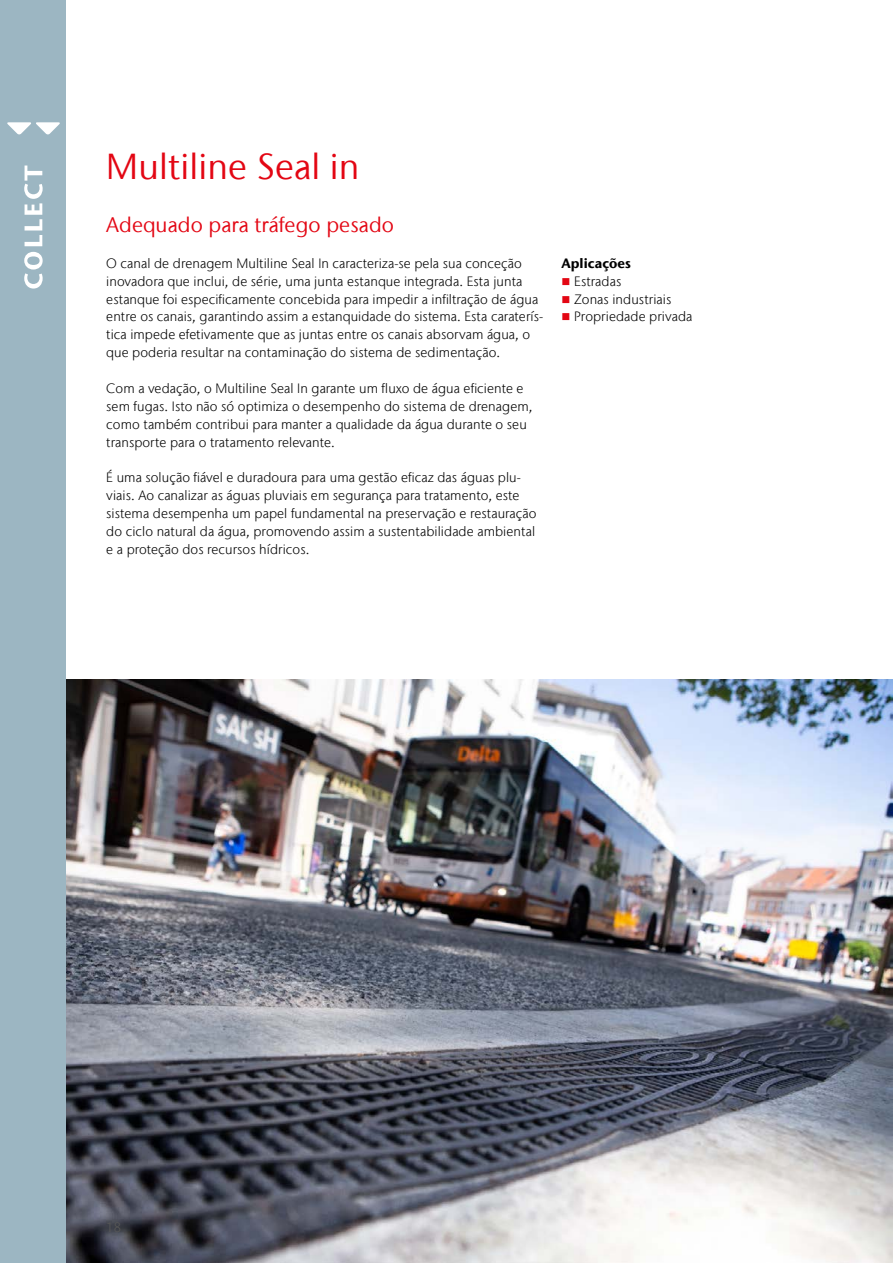
<style>
.page{position:relative;width:893px;height:1263px;background:#fff}
.page>*{position:absolute;margin:0;border:0;box-sizing:border-box;transform-origin:0 0}
.t1{font:36px "Stone Sans IIITC Com";letter-spacing:.005em;color:#e30613}
.t2{font:21px "Stone Sans IIITC Com";letter-spacing:.005em;color:#e30613}
.t3{font:300 13.5px/17.9px "Stone Sans IIITC Com";letter-spacing:.005em;color:#000}
.t4{font:700 13.5px "Stone Sans IIITC Com";letter-spacing:.005em;color:#000}
.t5{font:300 13.5px "Stone Sans IIITC Com";color:#575756}
.s1{color:#e30613}
</style>
<div class="page">
<img style="left:66px;top:679px;width:827px;height:584px">
<div style="left:0;top:0;width:66px;height:1263px;background:#9cb6c2"></div>
<svg style="left:7px;top:122px;width:53px;height:13px"></svg>
<svg style="left:24px;top:165px;width:19px;height:124px"></svg>
<h1 class="t1" style="left:106px;top:144px;width:255px">Multiline Seal in</h1>
<h2 class="t2" style="left:106px;top:212px;width:289px">Adequado para tráfego pesado</h2>
<p class="t3" style="left:106px;top:254px;width:438px">O canal de drenagem Multiline Seal In caracteriza-se pela sua conceção inovadora que inclui, de série, uma junta estanque integrada. Esta junta estanque foi especificamente concebida para impedir a infiltração de água entre os canais, garantindo assim a estanquidade do sistema. Esta caraterís&shy;tica impede efetivamente que as juntas entre os canais absorvam água, o que poderia resultar na contaminação do sistema de sedimentação.</p>
<p class="t3" style="left:106px;top:379px;width:428px">Com a vedação, o Multiline Seal In garante um fluxo de água eficiente e sem fugas. Isto não só optimiza o desempenho do sistema de drenagem, como também contribui para manter a qualidade da água durante o seu transporte para o tratamento relevante.</p>
<p class="t3" style="left:106px;top:468px;width:432px">É uma solução fiável e duradoura para uma gestão eficaz das águas plu&shy;viais. Ao canalizar as águas pluviais em segurança para tratamento, este sistema desempenha um papel fundamental na preservação e restauração do ciclo natural da água, promovendo assim a sustentabilidade ambiental e a proteção dos recursos hídricos.</p>
<p class="t4" style="left:561px;top:254px;width:71px">Aplicações</p>
<p class="t3" style="left:561px;top:272px;width:61px"><span class="s1">■</span> Estradas</p>
<p class="t3" style="left:561px;top:290px;width:111px"><span class="s1">■</span> Zonas industriais</p>
<p class="t3" style="left:561px;top:308px;width:132px"><span class="s1">■</span> Propriedade privada</p>
<p class="t5" style="left:106px;top:1219px;width:16px">18</p>
</div>
